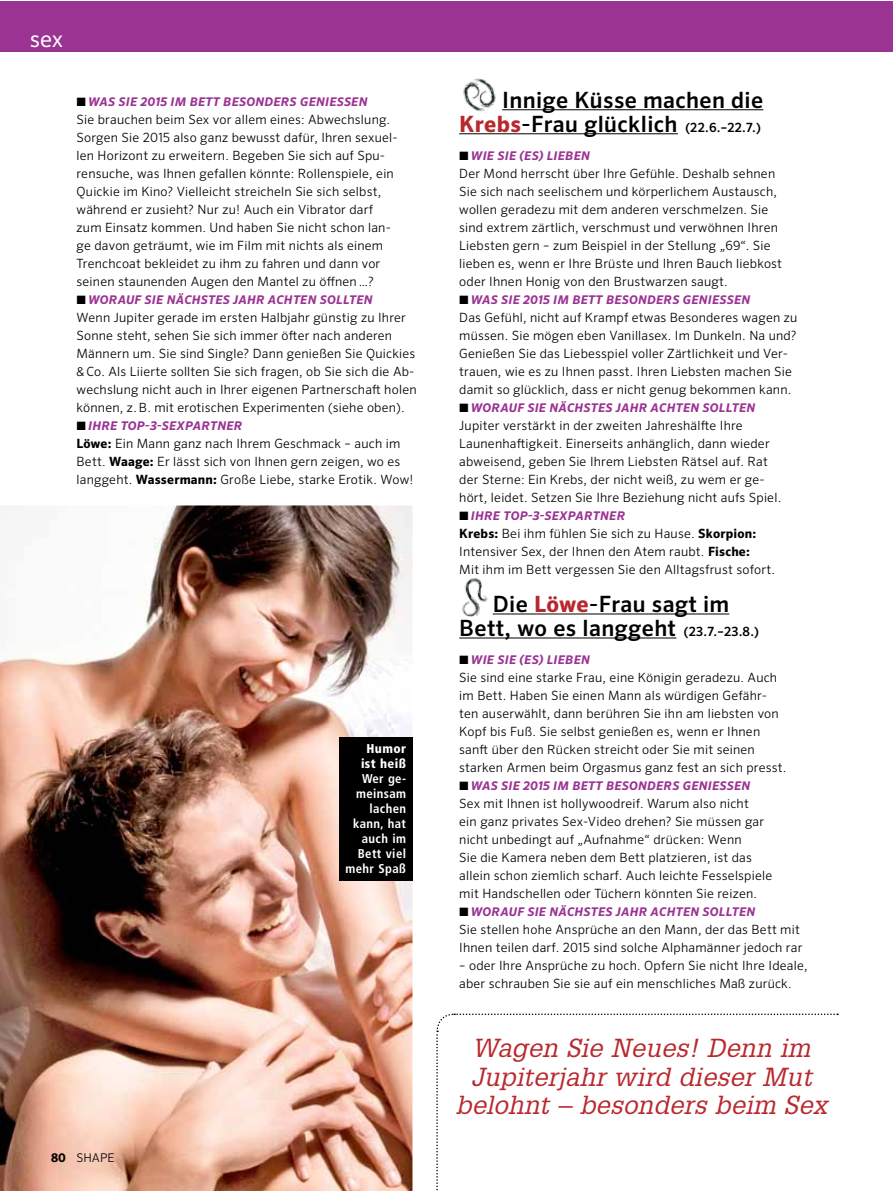
<style>
.page{position:relative;width:893px;height:1191px;background:#fff}
.page>*{position:absolute;margin:0;border:0;box-sizing:border-box;transform-origin:0 0}
.t1{font:italic 25.5px/28.5px "Glypha LT Pro";letter-spacing:.01em;color:#b8292f;text-align:center}
.t2{font:500 22.5px/24px "Sero Pro";letter-spacing:.015em;color:#000;text-align:right}
.t3{font:22.5px "Sero Pro";color:#fff}
.t4{font:300 12.75px/18px "Sero Pro";letter-spacing:.015em;color:#000}
.t5{font:700 condensed 12.75px/15px "Frutiger LT Com";letter-spacing:.03em;color:#fff;text-align:right}
.t6{font:900 condensed 12.75px/15px "Frutiger LT Com";letter-spacing:.03em;color:#fff;text-align:center}
.t7{font:italic 700 12px "Sero Pro";letter-spacing:.025em;color:#9b3393}
.t8{font:300 12px "Sero Pro";color:#000}
.s1{color:#000}
.s2{font-weight:700}
.s3{font-weight:700;color:#b8292f}
.s4{font-size:12.75px}
</style>
<div class="page">
<img style="left:0;top:505px;width:412px;height:686px">
<hr style="left:502px;top:109px;width:261px;height:1px;background:#000">
<hr style="left:459px;top:133px;width:219px;height:1px;background:#000">
<hr style="left:493px;top:613px;width:236px;height:1px;background:#000">
<hr style="left:459px;top:637px;width:217px;height:1px;background:#000">
<img style="left:463px;top:78px;width:33px;height:34px">
<img style="left:462px;top:578px;width:26px;height:38px">
<div style="left:0;top:1px;width:892px;height:50px;background:#9b3393"></div>
<svg style="left:436px;top:1013px;width:402px;height:178px"></svg>
<div style="left:339px;top:737px;width:73px;height:144px;background:#000"></div>
<h2 class="t3" style="left:30px;top:26px;width:35px">sex</h2>
<p class="t7" style="left:77px;top:94px;width:292px"><span class="s1">■</span> WAS SIE 2015 IM BETT BESONDERS GENIESSEN</p>
<p class="t4" style="left:77px;top:110px;width:323px">Sie brauchen beim Sex vor allem eines: Abwechslung.<br>Sorgen Sie 2015 also ganz bewusst dafür, Ihren sexuel&shy;len Horizont zu erweitern. Begeben Sie sich auf Spu&shy;rensuche, was Ihnen gefallen könnte: Rollenspiele, ein Quickie im Kino? Vielleicht streicheln Sie sich selbst, während er zusieht? Nur zu! Auch ein Vibrator darf zum Einsatz kommen. Und haben Sie nicht schon lan&shy;ge davon geträumt, wie im Film mit nichts als einem Trenchcoat bekleidet zu ihm zu fahren und dann vor seinen staunenden Augen den Mantel zu öffnen …?</p>
<p class="t7" style="left:77px;top:292px;width:298px"><span class="s1">■</span> WORAUF SIE NÄCHSTES JAHR ACHTEN SOLLTEN</p>
<p class="t4" style="left:77px;top:308px;width:342px">Wenn Jupiter gerade im ersten Halbjahr günstig zu Ihrer Sonne steht, sehen Sie sich immer öfter nach anderen Männern um. Sie sind Single? Dann genießen Sie Quickies &amp; Co. Als Liierte sollten Sie sich fragen, ob Sie sich die Ab&shy;wechslung nicht auch in Ihrer eigenen Partnerschaft holen können, z.B. mit erotischen Experimenten (siehe oben).</p>
<p class="t7" style="left:77px;top:418px;width:167px"><span class="s1">■</span> IHRE TOP-3-SEXPARTNER</p>
<p class="t4" style="left:77px;top:434px;width:338px"><span class="s2">Löwe:</span> Ein Mann ganz nach Ihrem Geschmack – auch im<br>Bett. <span class="s2">Waage:</span> Er lässt sich von Ihnen gern zeigen, wo es langgeht. <span class="s2">Wassermann:</span> Große Liebe, starke Erotik. Wow!</p>
<p class="t6" style="left:361px;top:742px;width:47px">Humor ist heiß</p>
<p class="t5" style="left:346px;top:772px;width:62px">Wer ge&shy;meinsam lachen kann, hat auch im<br>Bett viel mehr Spaß</p>
<p class="t8" style="left:51px;top:1150px;width:65px"><span class="s2">80</span> SHAPE</p>
<h2 class="t2" style="left:459px;top:88px;width:306px">Innige Küsse machen die<br><span class="s3">Krebs</span>-Frau glücklich <span class="s4">(22.6.–22.7.)</span></h2>
<p class="t7" style="left:459px;top:148px;width:132px"><span class="s1">■</span> WIE SIE (ES) LIEBEN</p>
<p class="t4" style="left:459px;top:164px;width:324px">Der Mond herrscht über Ihre Gefühle. Deshalb sehnen Sie sich nach seelischem und körperlichem Austausch, wollen geradezu mit dem anderen verschmelzen. Sie sind extrem zärtlich, verschmust und verwöhnen Ihren Liebsten gern – zum Beispiel in der Stellung „69“. Sie lieben es, wenn er Ihre Brüste und Ihren Bauch liebkost oder Ihnen Honig von den Brustwarzen saugt.</p>
<p class="t7" style="left:459px;top:292px;width:292px"><span class="s1">■</span> WAS SIE 2015 IM BETT BESONDERS GENIESSEN</p>
<p class="t4" style="left:459px;top:308px;width:340px">Das Gefühl, nicht auf Krampf etwas Besonderes wagen zu müssen. Sie mögen eben Vanillasex. Im Dunkeln. Na und?<br>Genießen Sie das Liebesspiel voller Zärtlichkeit und Ver&shy;trauen, wie es zu Ihnen passt. Ihren Liebsten machen Sie damit so glücklich, dass er nicht genug bekommen kann.</p>
<p class="t7" style="left:459px;top:400px;width:298px"><span class="s1">■</span> WORAUF SIE NÄCHSTES JAHR ACHTEN SOLLTEN</p>
<p class="t4" style="left:459px;top:416px;width:323px">Jupiter verstärkt in der zweiten Jahreshälfte Ihre Launenhaftigkeit. Einerseits anhänglich, dann wieder abweisend, geben Sie Ihrem Liebsten Rätsel auf. Rat der Sterne: Ein Krebs, der nicht weiß, zu wem er ge&shy;hört, leidet. Setzen Sie Ihre Beziehung nicht aufs Spiel.</p>
<p class="t7" style="left:459px;top:508px;width:167px"><span class="s1">■</span> IHRE TOP-3-SEXPARTNER</p>
<p class="t4" style="left:459px;top:524px;width:317px"><span class="s2">Krebs:</span> Bei ihm fühlen Sie sich zu Hause. <span class="s2">Skorpion:<br></span>Intensiver Sex, der Ihnen den Atem raubt. <span class="s2">Fische:<br></span>Mit ihm im Bett vergessen Sie den Alltagsfrust sofort.</p>
<h2 class="t2" style="left:459px;top:592px;width:301px;text-align:center">Die <span class="s3">Löwe</span>-Frau sagt im<br>Bett, wo es langgeht <span class="s4">(23.7.–23.8.)</span></h2>
<p class="t7" style="left:459px;top:652px;width:132px"><span class="s1">■</span> WIE SIE (ES) LIEBEN</p>
<p class="t4" style="left:459px;top:668px;width:329px">Sie sind eine starke Frau, eine Königin geradezu. Auch im Bett. Haben Sie einen Mann als würdigen Gefähr&shy;ten auserwählt, dann berühren Sie ihn am liebsten von Kopf bis Fuß. Sie selbst genießen es, wenn er Ihnen sanft über den Rücken streicht oder Sie mit seinen starken Armen beim Orgasmus ganz fest an sich presst.</p>
<p class="t7" style="left:459px;top:778px;width:292px"><span class="s1">■</span> WAS SIE 2015 IM BETT BESONDERS GENIESSEN</p>
<p class="t4" style="left:459px;top:794px;width:314px">Sex mit Ihnen ist hollywoodreif. Warum also nicht<br>ein ganz privates Sex-Video drehen? Sie müssen gar nicht unbedingt auf „Aufnahme“ drücken: Wenn<br>Sie die Kamera neben dem Bett platzieren, ist das allein schon ziemlich scharf. Auch leichte Fesselspiele mit Handschellen oder Tüchern könnten Sie reizen.</p>
<p class="t7" style="left:459px;top:904px;width:298px"><span class="s1">■</span> WORAUF SIE NÄCHSTES JAHR ACHTEN SOLLTEN</p>
<p class="t4" style="left:459px;top:920px;width:345px">Sie stellen hohe Ansprüche an den Mann, der das Bett mit<br>Ihnen teilen darf. 2015 sind solche Alphamänner jedoch rar</p>
<p class="t4" style="left:459px;top:956px;width:350px">– oder Ihre Ansprüche zu hoch. Opfern Sie nicht Ihre Ideale, aber schrauben Sie sie auf ein menschliches Maß zurück.</p>
<h1 class="t1" style="left:456px;top:1033px;width:373px">Wagen Sie Neues! Denn im<br>Jupiterjahr wird dieser Mut belohnt – besonders beim Sex</h1>
</div>
